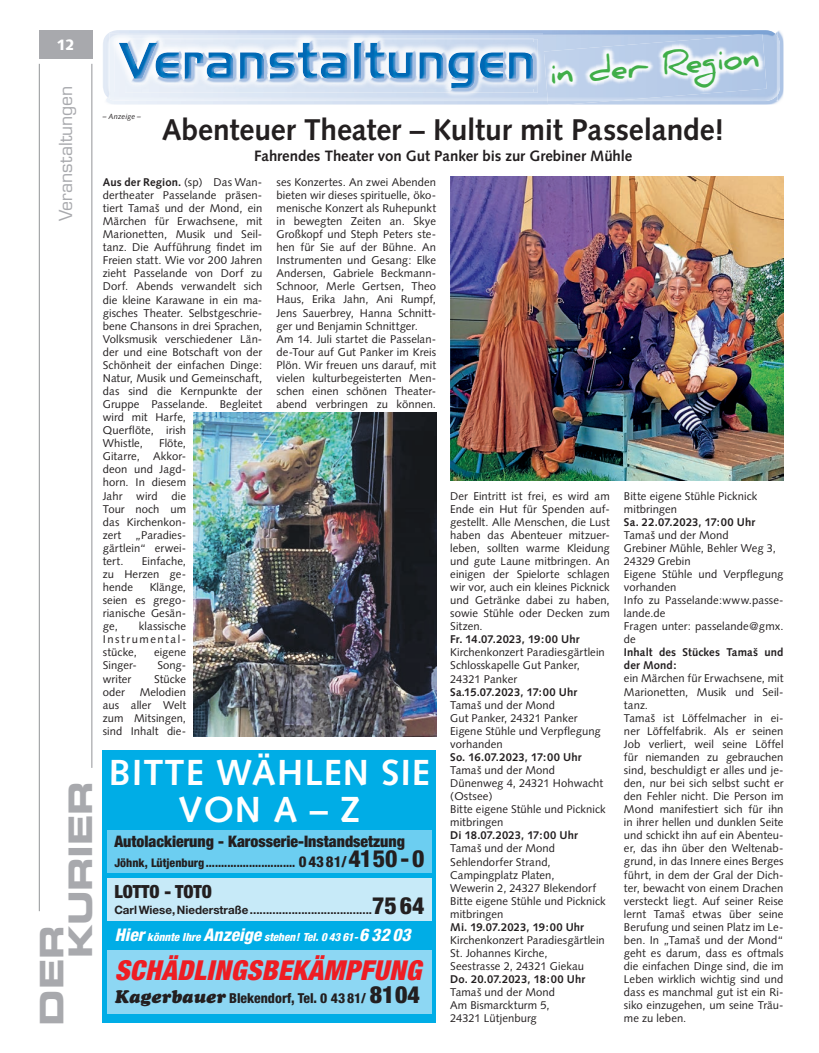
<style>
.page{position:relative;width:819px;height:1053px;background:#fff}
.page>*{position:absolute;margin:0;border:0;box-sizing:border-box;transform-origin:0 0}
.t1{font:700 36.25px/36.2px "Syntax LT Std";letter-spacing:.03em;color:#fff;text-align:center}
.t2{font:32.5px/28.9px "Eurostile LT Std Bold Ex 2";letter-spacing:-.01em;color:#a8a9ad}
.t3{font:700 31.25px "Daniel";color:#40ae49}
.t4{font:700 30px "Syntax LT Std";letter-spacing:-.005em;color:#231f20}
.t5{font:italic 900 condensed 27.5px "Helvetica Neue";letter-spacing:.015em;color:#ee1d23}
.t6{font:900 condensed 18.12px "Helvetica Neue";color:#231f20}
.t7{font:17.5px "Eurostile LT Std";letter-spacing:-.005em;color:#a8a9ad}
.t8{font:900 condensed 15.88px "Helvetica Neue";color:#231f20}
.t9{font:700 15px "Syntax LT Std";letter-spacing:-.005em;color:#231f20}
.t10{font:900 15px "Syntax LT Std";color:#fff}
.t11{font:800 condensed 13.75px "Helvetica Neue";color:#231f20}
.t12{font:800 condensed 11.88px "Helvetica Neue";color:#231f20}
.t13{font:700 11.5px "Helvetica Neue";color:#231f20}
.t14{font:11.25px/13px "Syntax";letter-spacing:.005em;color:#231f20;text-align:justify}
.t15{font:italic 800 condensed 11.25px "Helvetica Neue";color:#fff}
.t16{font:italic 7.5px "Syntax LT Std";letter-spacing:.01em;color:#231f20}
.s1{font-weight:700}
.s2{font-size:15px}
.s3{font-size:23.75px}
.s4{font-weight:800;font-stretch:condensed;font-size:23.75px}
.s5{font-size:17.5px}
.s6{font-family:"Cooper Black Std";font-weight:400;font-style:italic;font-stretch:normal;font-size:18.12px}
.s7{font-weight:900;font-size:23.75px}
</style>
<div class="page">
<hr style="left:39px;top:64px;width:1px;height:847px;background:#939598">
<hr style="left:92px;top:64px;width:1px;height:703px;background:#939598">
<div style="left:39px;top:30px;width:53px;height:29px;background:#a8a9ad"></div>
<div style="left:103px;top:749px;width:333px;height:273px;background:#00ade6"></div>
<div style="left:107px;top:878px;width:324px;height:42px;background:#c7eaf8"></div>
<div style="left:107px;top:830px;width:324px;height:42px;background:#6ccef1"></div>
<div style="left:107px;top:950px;width:324px;height:64px;background:#8dd7f3"></div>
<img style="left:106px;top:31px;width:677px;height:74px">
<img style="left:778px;top:39px;width:2px;height:54px">
<img style="left:103px;top:40px;width:1px;height:51px">
<img style="left:104px;top:37px;width:1px;height:56px">
<img style="left:105px;top:30px;width:672px;height:71px">
<img style="left:109px;top:33px;width:434px;height:65px">
<img style="left:125px;top:39px;width:412px;height:54px">
<img style="left:125px;top:39px;width:408px;height:53px">
<img style="left:125px;top:43px;width:408px;height:45px">
<img style="left:547px;top:102px;width:63px;height:3px">
<img style="left:547px;top:101px;width:64px;height:1px">
<img style="left:544px;top:34px;width:222px;height:67px">
<img style="left:450px;top:176px;width:333px;height:304px">
<img style="left:193px;top:412px;width:243px;height:324px">
<p class="t10" style="left:57px;top:36px;width:20px">12</p>
<p class="t7" style="left:55px;top:221px;width:137px;rotate:-90deg">Veranstaltungen</p>
<p class="t2" style="left:37px;top:958px;width:179px;text-indent:-67px;rotate:-90deg">DER<br>KURIER</p>
<p class="t16" style="left:103px;top:112px;width:40px">– Anzeige –</p>
<p class="t3" style="left:548px;top:56px;width:212px;rotate:-5deg">in der Region</p>
<p class="t4" style="left:162px;top:112px;width:564px">Abenteuer Theater – Kultur mit Passelande!</p>
<p class="t9" style="left:254px;top:147px;width:380px">Fahrendes Theater von Gut Panker bis zur Grebiner Mühle</p>
<p class="t14" style="left:103px;top:175px;width:161px;text-align:left"><span class="s1">Aus der Region.</span> (sp) Das Wan&shy;dertheater Passelande präsen&shy;tiert Tamaš und der Mond, ein<br>Märchen für Erwachsene, mit<br>Marionetten, Musik und Seil&shy;tanz. Die Aufführung findet im<br>Freien statt. Wie vor 200 Jahren zieht Passelande von Dorf zu<br>Dorf. Abends verwandelt sich die kleine Karawane in ein ma&shy;gisches Theater. Selbstgeschrie&shy;bene Chansons in drei Sprachen,<br>Volksmusik verschiedener Län&shy;der und eine Botschaft von der<br>Schönheit der einfachen Dinge:<br>Natur, Musik und Gemeinschaft, das sind die Kernpunkte der<br>Gruppe Passelande. Begleitet wird mit Harfe,<br>Querflöte, irish<br>Whistle,</p>
<p class="t14" style="left:103px;top:437px;width:85px;text-indent:56px">Flöte, Gitarre, Akkor&shy;deon und Jagd&shy;horn. In diesem Jahr wird die Tour noch um das Kirchenkon&shy;zert „Paradies&shy;gärtlein“ erwei&shy;tert.</p>
<p class="t14" style="left:103px;top:554px;width:85px;text-indent:39px">Einfache, zu Herzen ge&shy;hende</p>
<p class="t14" style="left:103px;top:580px;width:85px;text-indent:47px">Klänge, seien es grego&shy;rianische Gesän&shy;ge,</p>
<p class="t14" style="left:103px;top:620px;width:85px;text-indent:36px">klassische Instrumental&shy;stücke,</p>
<p class="t14" style="left:154px;top:646px;width:34px">eigene</p>
<p class="t14" style="left:103px;top:659px;width:36px">Singer-</p>
<p class="t14" style="left:157px;top:659px;width:30px">Song-</p>
<p class="t14" style="left:103px;top:672px;width:30px">writer</p>
<p class="t14" style="left:154px;top:672px;width:33px">Stücke</p>
<p class="t14" style="left:103px;top:685px;width:24px">oder</p>
<p class="t14" style="left:103px;top:685px;width:85px;text-indent:37px">Melodien aus aller Welt zum Mitsingen, sind Inhalt die-</p>
<p class="t14" style="left:276px;top:175px;width:161px;text-align:left">ses Konzertes. An zwei Abenden bieten wir dieses spirituelle, öko&shy;menische Konzert als Ruhepunkt in bewegten Zeiten an. Skye<br>Großkopf und Steph Peters ste&shy;hen für Sie auf der Bühne. An<br>Instrumenten und Gesang: Elke<br>Andersen, Gabriele Beckmann-<br>Schnoor, Merle Gertsen, Theo<br>Haus, Erika Jahn, Ani Rumpf,<br>Jens Sauerbrey, Hanna Schnitt&shy;ger und Benjamin Schnittger.<br>Am 14. Juli startet die Passelan&shy;de-Tour auf Gut Panker im Kreis<br>Plön. Wir freuen uns darauf, mit vielen kulturbegeisterten Men&shy;schen einen schönen Theater&shy;abend verbringen zu können.</p>
<p class="t1" style="left:109px;top:754px;width:322px">BITTE WÄHLEN SIE<br>VON A – Z</p>
<p class="t8" style="left:114px;top:831px;width:292px">Autolackierung - Karosserie-Instandsetzung</p>
<p class="t12" style="left:114px;top:855px;width:312px">Jöhnk, Lütjenburg............................. <span class="s2">04381/</span><span class="s3">4150-0</span></p>
<p class="t6" style="left:114px;top:880px;width:99px">LOTTO - TOTO</p>
<p class="t13" style="left:114px;top:902px;width:312px">Carl Wiese, Niederstraße......................................<span class="s4">7564</span></p>
<p class="t15" style="left:115px;top:929px;width:297px"><span class="s5">Hier</span> könnte Ihre <span class="s5">Anzeige</span> stehen! Tel. 0 43 61-<span class="s5">6 32 03</span></p>
<p class="t5" style="left:115px;top:953px;width:308px">SCHÄDLINGSBEKÄMPFUNG</p>
<p class="t11" style="left:115px;top:989px;width:306px"><span class="s6">Kagerbauer</span> Blekendorf, Tel. 0 4381/ <span class="s7">8104</span></p>
<p class="t14" style="left:450px;top:489px;width:161px;text-align:left">Der Eintritt ist frei, es wird am<br>Ende ein Hut für Spenden auf&shy;gestellt. Alle Menschen, die Lust haben das Abenteuer mitzuer&shy;leben, sollten warme Kleidung und gute Laune mitbringen. An einigen der Spielorte schlagen wir vor, auch ein kleines Picknick und Getränke dabei zu haben, sowie Stühle oder Decken zum<br>Sitzen.<br><span class="s1">Fr. 14.07.2023, 19:00 Uhr<br></span>Kirchenkonzert Paradiesgärtlein<br>Schlosskapelle Gut Panker,<br>24321 Panker<br><span class="s1">Sa.15.07.2023, 17:00 Uhr<br></span>Tamaš und der Mond<br>Gut Panker, 24321 Panker<br>Eigene Stühle und Verpflegung vorhanden<br><span class="s1">So. 16.07.2023, 17:00 Uhr<br></span>Tamaš und der Mond<br>Dünenweg 4, 24321 Hohwacht (Ostsee)<br>Bitte eigene Stühle und Picknick mitbringen<br><span class="s1">Di 18.07.2023, 17:00 Uhr<br></span>Tamaš und der Mond<br>Sehlendorfer Strand,<br>Campingplatz Platen,<br>Wewerin 2, 24327 Blekendorf<br>Bitte eigene Stühle und Picknick mitbringen<br><span class="s1">Mi. 19.07.2023, 19:00 Uhr<br></span>Kirchenkonzert Paradiesgärtlein<br>St. Johannes Kirche,<br>Seestrasse 2, 24321 Giekau<br><span class="s1">Do. 20.07.2023, 18:00 Uhr<br></span>Tamaš und der Mond<br>Am Bismarckturm 5,<br>24321 Lütjenburg</p>
<p class="t14" style="left:624px;top:489px;width:161px;text-align:left">Bitte eigene Stühle Picknick mitbringen<br><span class="s1">Sa. 22.07.2023, 17:00 Uhr<br></span>Tamaš und der Mond<br>Grebiner Mühle, Behler Weg 3,<br>24329 Grebin<br>Eigene Stühle und Verpflegung vorhanden<br>Info zu Passelande:www.passe&shy;lande.de<br>Fragen unter: passelande@gmx. de<br><span class="s1">Inhalt des Stückes Tamaš und der Mond:<br></span>ein Märchen für Erwachsene, mit<br>Marionetten, Musik und Seil&shy;tanz.<br>Tamaš ist Löffelmacher in ei&shy;ner Löffelfabrik. Als er seinen<br>Job verliert, weil seine Löffel für niemanden zu gebrauchen sind, beschuldigt er alles und je&shy;den, nur bei sich selbst sucht er den Fehler nicht. Die Person im<br>Mond manifestiert sich für ihn in ihrer hellen und dunklen Seite und schickt ihn auf ein Abenteu&shy;er, das ihn über den Weltenab&shy;grund, in das Innere eines Berges führt, in dem der Gral der Dich&shy;ter, bewacht von einem Drachen versteckt liegt. Auf seiner Reise lernt Tamaš etwas über seine<br>Berufung und seinen Platz im Le&shy;ben. In „Tamaš und der Mond“ geht es darum, dass es oftmals die einfachen Dinge sind, die im<br>Leben wirklich wichtig sind und dass es manchmal gut ist ein Ri&shy;siko einzugehen, um seine Träu&shy;me zu leben.</p>
</div>
